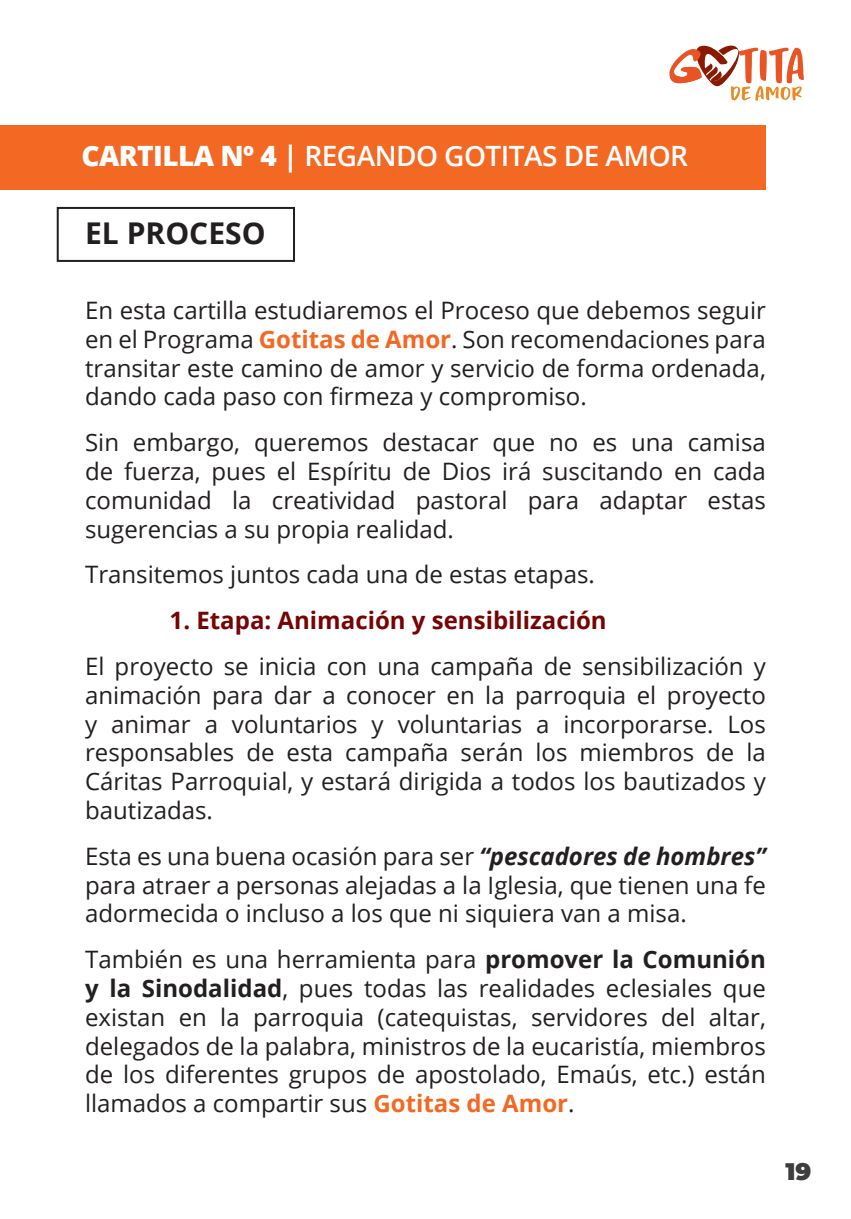
<style>
.page{position:relative;width:851px;height:1219px;background:#fff}
.page>*{position:absolute;margin:0;border:0;box-sizing:border-box;transform-origin:0 0}
.t1{font:700 30px "Open Sans";color:#231f20}
.t2{font:600 28px "Open Sans";letter-spacing:-.02em;color:#fff}
.t3{font:24px/28.8px "Open Sans";color:#231f20;text-align:justify}
.t4{font:700 24px "Open Sans";color:#760405}
.t5{font:900 24px "Montserrat";color:#3e3e3f}
.s1{font-weight:800}
.s2{font-weight:700}
.s3{font-weight:700;color:#f36822}
.s4{font-weight:700;font-style:italic}
</style>
<div class="page">
<svg style="left:669px;top:45px;width:134px;height:56px"></svg>
<div style="left:0;top:125px;width:765px;height:64px;background:#f36822"></div>
<div style="left:57px;top:207px;width:238px;height:55px;border:2px solid #231f20"></div>
<p class="t2" style="left:81px;top:136px;width:608px"><span class="s1">CARTILLA Nº 4</span> <span class="s2">|</span> REGANDO GOTITAS DE AMOR</p>
<p class="t1" style="left:85px;top:212px;width:182px">EL PROCESO</p>
<p class="t3" style="left:85px;top:295px;width:682px">En esta cartilla estudiaremos el Proceso que debemos seguir en el Programa <span class="s3">Gotitas de Amor</span>. Son recomendaciones para transitar este camino de amor y servicio de forma ordenada, dando cada paso con firmeza y compromiso.</p>
<p class="t3" style="left:85px;top:427px;width:682px">Sin embargo, queremos destacar que no es una camisa de fuerza, pues el Espíritu de Dios irá suscitando en cada comunidad la creatividad pastoral para adaptar estas sugerencias a su propia realidad.</p>
<p class="t3" style="left:85px;top:560px;width:511px">Transitemos juntos cada una de estas etapas.</p>
<p class="t4" style="left:170px;top:604px;width:438px">1. Etapa: Animación y sensibilización</p>
<p class="t3" style="left:85px;top:651px;width:682px">El proyecto se inicia con una campaña de sensibilización y animación para dar a conocer en la parroquia el proyecto y animar a voluntarios y voluntarias a incorporarse. Los responsables de esta campaña serán los miembros de la Cáritas Parroquial, y estará dirigida a todos los bautizados y bautizadas.</p>
<p class="t3" style="left:85px;top:841px;width:682px">Esta es una buena ocasión para ser <span class="s4">“pescadores de hombres” </span>para atraer a personas alejadas a la Iglesia, que tienen una fe adormecida o incluso a los que ni siquiera van a misa.</p>
<p class="t3" style="left:85px;top:944px;width:682px">También es una herramienta para <span class="s2">promover la Comunión y la Sinodalidad</span>, pues todas las realidades eclesiales que existan en la parroquia (catequistas, servidores del altar, delegados de la palabra, ministros de la eucaristía, miembros de los diferentes grupos de apostolado, Emaús, etc.) están llamados a compartir sus <span class="s3">Gotitas de Amor</span>.</p>
<p class="t5" style="left:785px;top:1153px;width:27px">19</p>
</div>
